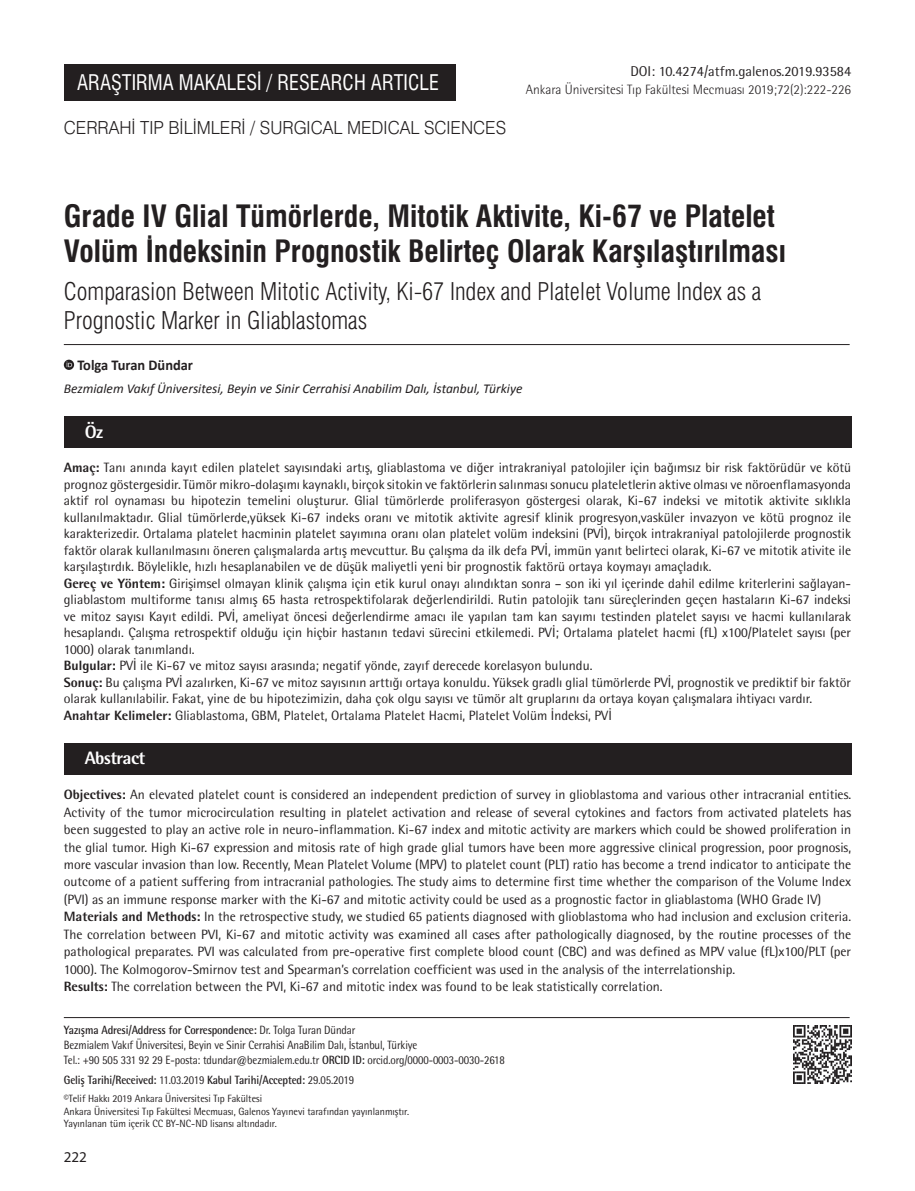
<style>
.page{position:relative;width:915px;height:1191px;background:#fff}
.page>*{position:absolute;margin:0;border:0;box-sizing:border-box;transform-origin:0 0}
.t1{font:30px/34.5px "Swiss Condensed Bold Tr";color:#231f20}
.t2{font:24px/28.8px "Swiss Condensed Light Tr";color:#231f20}
.t3{font:21px "Swiss Condensed Tr";color:#fff;scale:.96 1}
.t4{font:18px "Swiss Light Tr";color:#231f20;scale:.96 1}
.t5{font:800 18px "Rotis Semi Sans Std";letter-spacing:-.025em;color:#fff}
.t6{font:700 15px "Calibri";color:#231f20;scale:.96 1}
.t7{font:15px "Myriad Pro";color:#231f20}
.t8{font:14.25px "Rotis Semi Sans Std";color:#231f20}
.t9{font:13.5px/16.5px "Rotis Semi Sans Std";color:#231f20}
.t10{font:italic 13.5px "Calibri";color:#231f20}
.t11{font:300 13.5px "Rotis Semi Sans Std";color:#231f20}
.t12{font:12px/15px "Rotis Semi Sans Std";letter-spacing:-.01em;color:#231f20;scale:.9 1}
.t13{font:700 12px "Rotis Semi Sans Std";letter-spacing:-.01em;color:#231f20;scale:.9 1}
.t14{font:10.5px/12.6px "Rotis Semi Sans Std";color:#231f20;scale:.95 1}
.s1{font-weight:800}
.s2{font-weight:700}
.s3{font-weight:400}
</style>
<div class="page">
<hr style="left:64px;top:344px;width:785px;height:1px;background:#231f20">
<div style="left:64px;top:64px;width:391px;height:37px;background:#231f20"></div>
<hr style="left:64px;top:1017px;width:785px;height:1px;background:#231f20">
<img style="left:793px;top:1025px;width:57px;height:58px">
<div style="left:64px;top:743px;width:786px;height:31px;background:#231f20"></div>
<div style="left:64px;top:416px;width:786px;height:32px;background:#231f20"></div>
<svg style="left:64px;top:360px;width:10px;height:10px"></svg>
<svg style="left:67px;top:361px;width:5px;height:6px"></svg>
<h3 class="t3" style="left:77px;top:70px;width:378px">ARAŞTIRMA MAKALESİ / RESEARCH ARTICLE</h3>
<h3 class="t4" style="left:64px;top:116px;width:462px">CERRAHİ TIP BİLİMLERİ / SURGICAL MEDICAL SCIENCES</h3>
<p class="t8" style="left:630px;top:63px;width:222px">DOI: 10.4274/atfm.galenos.2019.93584</p>
<p class="t11" style="left:525px;top:82px;width:326px">Ankara Üniversitesi Tıp Fakültesi Mecmuası 2019;72(2):222-226</p>
<h1 class="t1" style="left:64px;top:199px;width:723px">Grade IV Glial Tümörlerde, Mitotik Aktivite, Ki-67 ve Platelet<br>Volüm İndeksinin Prognostik Belirteç Olarak Karşılaştırılması</h1>
<h2 class="t2" style="left:64px;top:277px;width:698px">Comparasion Between Mitotic Activity, Ki-67 Index and Platelet Volume Index as a<br>Prognostic Marker in Gliablastomas</h2>
<p class="t6" style="left:77px;top:355px;width:122px">Tolga Turan Dündar</p>
<p class="t10" style="left:64px;top:379px;width:460px">Bezmialem Vakıf Üniversitesi, Beyin ve Sinir Cerrahisi Anabilim Dalı, İstanbul, Türkiye</p>
<h3 class="t5" style="left:85px;top:421px;width:20px">Öz</h3>
<p class="t9" style="left:64px;top:459px;width:788px"><span class="s1">Amaç:</span> Tanı anında kayıt edilen platelet sayısındaki artış, gliablastoma ve diğer intrakraniyal patolojiler için bağımsız bir risk faktörüdür ve kötü prognoz göstergesidir. Tümör mikro-dolaşımı kaynaklı, birçok sitokin ve faktörlerin salınması sonucu plateletlerin aktive olması ve nöroenflamasyonda aktif rol oynaması bu hipotezin temelini oluşturur. Glial tümörlerde proliferasyon göstergesi olarak, Ki-67 indeksi ve mitotik aktivite sıklıkla kullanılmaktadır. Glial tümörlerde,yüksek Ki-67 indeks oranı ve mitotik aktivite agresif klinik progresyon,vasküler invazyon ve kötü prognoz ile karakterizedir. Ortalama platelet hacminin platelet sayımına oranı olan platelet volüm indeksini (PVİ), birçok intrakraniyal patolojilerde prognostik faktör olarak kullanılmasını öneren çalışmalarda artış mevcuttur. Bu çalışma da ilk defa PVİ, immün yanıt belirteci olarak, Ki-67 ve mitotik ativite ile karşılaştırdık. Böylelikle, hızlı hesaplanabilen ve de düşük maliyetli yeni bir prognostik faktörü ortaya koymayı amaçladık.<br><span class="s1">Gereç ve Yöntem:</span> Girişimsel olmayan klinik çalışma için etik kurul onayı alındıktan sonra – son iki yıl içerinde dahil edilme kriterlerini sağlayan&shy;gliablastom multiforme tanısı almış 65 hasta retrospektifolarak değerlendirildi. Rutin patolojik tanı süreçlerinden geçen hastaların Ki-67 indeksi ve mitoz sayısı Kayıt edildi. PVİ, ameliyat öncesi değerlendirme amacı ile yapılan tam kan sayımı testinden platelet sayısı ve hacmi kullanılarak hesaplandı. Çalışma retrospektif olduğu için hiçbir hastanın tedavi sürecini etkilemedi. PVİ; Ortalama platelet hacmi (fL) x100/Platelet sayısı (per 1000) olarak tanımlandı.<br><span class="s1">Bulgular:</span> PVİ ile Ki-67 ve mitoz sayısı arasında; negatif yönde, zayıf derecede korelasyon bulundu.<br><span class="s1">Sonuç:</span> Bu çalışma PVİ azalırken, Ki-67 ve mitoz sayısının arttığı ortaya konuldu. Yüksek gradlı glial tümörlerde PVİ, prognostik ve prediktif bir faktör olarak kullanılabilir. Fakat, yine de bu hipotezimizin, daha çok olgu sayısı ve tümör alt gruplarını da ortaya koyan çalışmalara ihtiyacı vardır.<br><span class="s1">Anahtar Kelimeler:</span> Gliablastoma, GBM, Platelet, Ortalama Platelet Hacmi, Platelet Volüm İndeksi, PVİ</p>
<h3 class="t5" style="left:85px;top:746px;width:62px">Abstract</h3>
<p class="t9" style="left:64px;top:786px;width:788px;line-height:17.4px"><span class="s1">Objectives:</span> An elevated platelet count is considered an independent prediction of survey in glioblastoma and various other intracranial entities.<br>Activity of the tumor microcirculation resulting in platelet activation and release of several cytokines and factors from activated platelets has been suggested to play an active role in neuro-inflammation. Ki-67 index and mitotic activity are markers which could be showed proliferation in the glial tumor. High Ki-67 expression and mitosis rate of high grade glial tumors have been more aggressive clinical progression, poor prognosis, more vascular invasion than low. Recently, Mean Platelet Volume (MPV) to platelet count (PLT) ratio has become a trend indicator to anticipate the outcome of a patient suffering from intracranial pathologies. The study aims to determine first time whether the comparison of the Volume Index (PVI) as an immune response marker with the Ki-67 and mitotic activity could be used as a prognostic factor in gliablastoma (WHO Grade IV)<br><span class="s1">Materials and Methods:</span> In the retrospective study, we studied 65 patients diagnosed with glioblastoma who had inclusion and exclusion criteria.<br>The correlation between PVI, Ki-67 and mitotic activity was examined all cases after pathologically diagnosed, by the routine processes of the pathological preparates. PVI was calculated from pre-operative first complete blood count (CBC) and was defined as MPV value (fL)x100/PLT (per 1000). The Kolmogorov-Smirnov test and Spearman’s correlation coefficient was used in the analysis of the interrelationship.<br><span class="s1">Results:</span> The correlation between the PVI, Ki-67 and mitotic index was found to be leak statistically correlation.</p>
<p class="t12" style="left:64px;top:1022px;width:491px"><span class="s2">Yazışma Adresi/Address for Correspondence:</span> Dr. Tolga Turan Dündar<br>Bezmialem Vakıf Üniversitesi, Beyin ve Sinir Cerrahisi AnaBilim Dalı, İstanbul, Türkiye<br>Tel.: +90 505 331 92 29 E-posta: tdundar@bezmialem.edu.tr <span class="s2">ORCID ID:</span> orcid.org/0000-0003-0030-2618</p>
<p class="t13" style="left:64px;top:1072px;width:324px">Geliş Tarihi/Received: <span class="s3">11.03.2019</span> Kabul Tarihi/Accepted: <span class="s3">29.05.2019</span></p>
<p class="t14" style="left:64px;top:1092px;width:365px">©️Telif Hakkı 2019 Ankara Üniversitesi Tıp Fakültesi<br>Ankara Üniversitesi Tıp Fakültesi Mecmuası, Galenos Yayınevi tarafından yayınlanmıştır.<br>Yayınlanan tüm içerik CC BY-NC-ND lisansı altındadır.</p>
<p class="t7" style="left:64px;top:1147px;width:25px">222</p>
</div>
